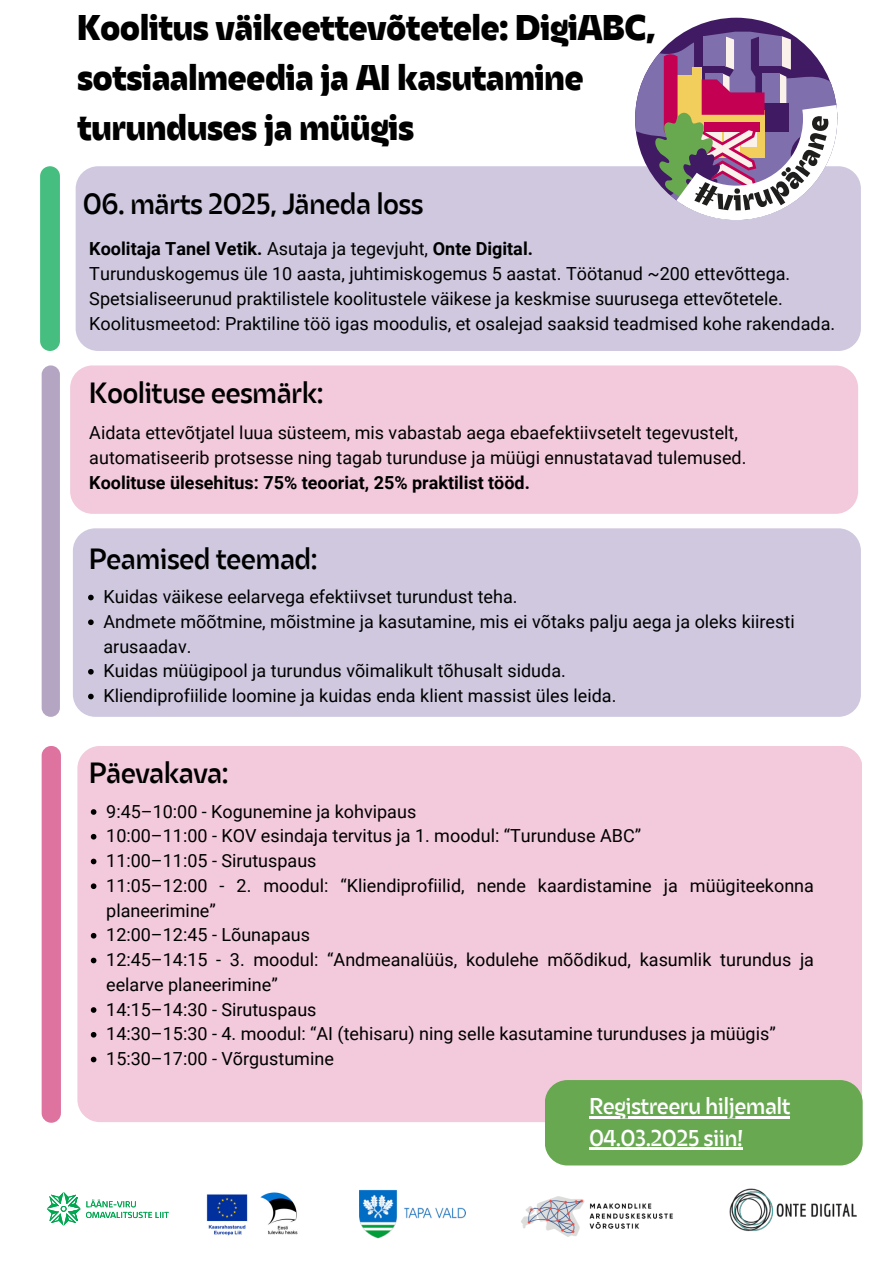
<style>
.page{position:relative;width:893px;height:1263px;background:#fff}
.page>*{position:absolute;margin:0;border:0;box-sizing:border-box;transform-origin:0 0}
.t1{font:800 35.7px/50.1px "Asgard";color:#000}
.t2{font:500 29.25px "Asgard";color:#000}
.t3{font:500 22.88px/31.5px "Asgard";color:#fff}
.t4{font:18px/24.8px "Roboto";color:#000}
.t5{font:700 18px "Roboto";color:#000}
.s1{font-weight:400}
</style>
<div class="page">
<div style="left:76px;top:166px;width:785px;height:185px;background:#cfc8df;border-radius:23px"></div>
<div style="left:77px;top:746px;width:785px;height:376px;background:#f2cadb;border-radius:22px"></div>
<img style="left:206px;top:1192px;width:92px;height:44px">
<svg style="left:47px;top:1192px;width:122px;height:34px"></svg>
<div style="left:70px;top:365px;width:788px;height:149px;background:#f2cadb;border-radius:22px"></div>
<div style="left:545px;top:1080px;width:317px;height:85px;background:#67a850;border-radius:22px"></div>
<img style="left:729px;top:1188px;width:128px;height:44px">
<div style="left:73px;top:528px;width:788px;height:189px;background:#cfc8df;border-radius:22px"></div>
<svg style="left:40px;top:166px;width:20px;height:185px;background:#4bc083"></svg>
<div style="left:42px;top:365px;width:18px;height:352px;background:#b4a6c2;border-radius:9px"></div>
<div style="left:42px;top:746px;width:19px;height:377px;background:#de73a0;border-radius:10px"></div>
<img style="left:521px;top:1196px;width:152px;height:41px">
<div style="left:635px;top:18px;width:202px;height:202px;background:#401b63;border-radius:50%"></div>
<svg style="left:635px;top:32px;width:202px;height:188px"></svg>
<img style="left:360px;top:1189px;width:105px;height:50px">
<svg style="left:91px;top:809px;width:5px;height:6px"></svg>
<svg style="left:91px;top:834px;width:5px;height:5px"></svg>
<svg style="left:91px;top:859px;width:5px;height:5px"></svg>
<svg style="left:91px;top:883px;width:5px;height:6px"></svg>
<svg style="left:91px;top:933px;width:5px;height:5px"></svg>
<svg style="left:91px;top:958px;width:5px;height:5px"></svg>
<svg style="left:91px;top:1007px;width:5px;height:6px"></svg>
<svg style="left:91px;top:1032px;width:5px;height:5px"></svg>
<svg style="left:91px;top:1057px;width:5px;height:5px"></svg>
<hr style="left:589px;top:1116px;width:201px;height:2px;background:#fff">
<hr style="left:589px;top:1147px;width:154px;height:2px;background:#fff">
<svg style="left:88px;top:595px;width:6px;height:5px"></svg>
<svg style="left:88px;top:619px;width:6px;height:6px"></svg>
<svg style="left:88px;top:669px;width:6px;height:6px"></svg>
<svg style="left:88px;top:694px;width:6px;height:5px"></svg>
<p class="t1" style="left:77px;top:5px;width:579px">Koolitus väikeettevõtetele: DigiABC, sotsiaalmeedia ja AI kasutamine turunduses ja müügis</p>
<p class="t2" style="left:83px;top:192px;width:341px">06. märts 2025, Jäneda loss</p>
<p class="t5" style="left:89px;top:239px;width:445px">Koolitaja Tanel Vetik. <span class="s1">Asutaja ja tegevjuht,</span> Onte Digital.</p>
<p class="t4" style="left:89px;top:262px;width:747px">Turunduskogemus üle 10 aasta, juhtimiskogemus 5 aastat. Töötanud ~200 ettevõttega.<br>Spetsialiseerunud praktilistele koolitustele väikese ja keskmise suurusega ettevõtetele.<br>Koolitusmeetod: Praktiline töö igas moodulis, et osalejad saaksid teadmised kohe rakendada.</p>
<h1 class="t2" style="left:89px;top:381px;width:235px">Koolituse eesmärk:</h1>
<p class="t4" style="left:89px;top:420px;width:658px;line-height:25px">Aidata ettevõtjatel luua süsteem, mis vabastab aega ebaefektiivsetelt tegevustelt, automatiseerib protsesse ning tagab turunduse ja müügi ennustatavad tulemused.</p>
<h2 class="t5" style="left:89px;top:472px;width:442px">Koolituse ülesehitus: 75% teooriat, 25% praktilist tööd.</h2>
<p class="t2" style="left:89px;top:547px;width:229px">Peamised teemad:</p>
<p class="t4" style="left:103px;top:585px;width:416px">Kuidas väikese eelarvega efektiivset turundust teha.</p>
<p class="t4" style="left:103px;top:609px;width:692px">Andmete mõõtmine, mõistmine ja kasutamine, mis ei võtaks palju aega ja oleks kiiresti arusaadav.</p>
<p class="t4" style="left:103px;top:659px;width:464px">Kuidas müügipool ja turundus võimalikult tõhusalt siduda.</p>
<p class="t4" style="left:103px;top:684px;width:514px">Kliendiprofiilide loomine ja kuidas enda klient massist üles leida.</p>
<p class="t2" style="left:89px;top:761px;width:140px">Päevakava:</p>
<h2 class="t4" style="left:106px;top:799px;width:311px">9:45–10:00 - Kogunemine ja kohvipaus</h2>
<p class="t4" style="left:106px;top:824px;width:536px">10:00–11:00 - KOV esindaja tervitus ja 1. moodul: “Turunduse ABC”</p>
<p class="t4" style="left:106px;top:848px;width:212px">11:00–11:05 - Sirutuspaus</p>
<h2 class="t4" style="left:106px;top:873px;width:709px">11:05–12:00 - 2. moodul: “Kliendiprofiilid, nende kaardistamine ja müügiteekonna planeerimine”</h2>
<p class="t4" style="left:106px;top:923px;width:205px">12:00–12:45 - Lõunapaus</p>
<p class="t4" style="left:106px;top:947px;width:709px">12:45–14:15 - 3. moodul: “Andmeanalüüs, kodulehe mõõdikud, kasumlik turundus ja eelarve planeerimine”</p>
<p class="t4" style="left:106px;top:997px;width:212px">14:15–14:30 - Sirutuspaus</p>
<p class="t4" style="left:106px;top:1022px;width:671px">14:30–15:30 - 4. moodul: “AI (tehisaru) ning selle kasutamine turunduses ja müügis”</p>
<h2 class="t4" style="left:106px;top:1046px;width:229px">15:30–17:00 - Võrgustumine</h2>
<p class="t3" style="left:589px;top:1092px;width:202px">Registreeru hiljemalt<br>04.03.2025 siin!</p>
</div>
